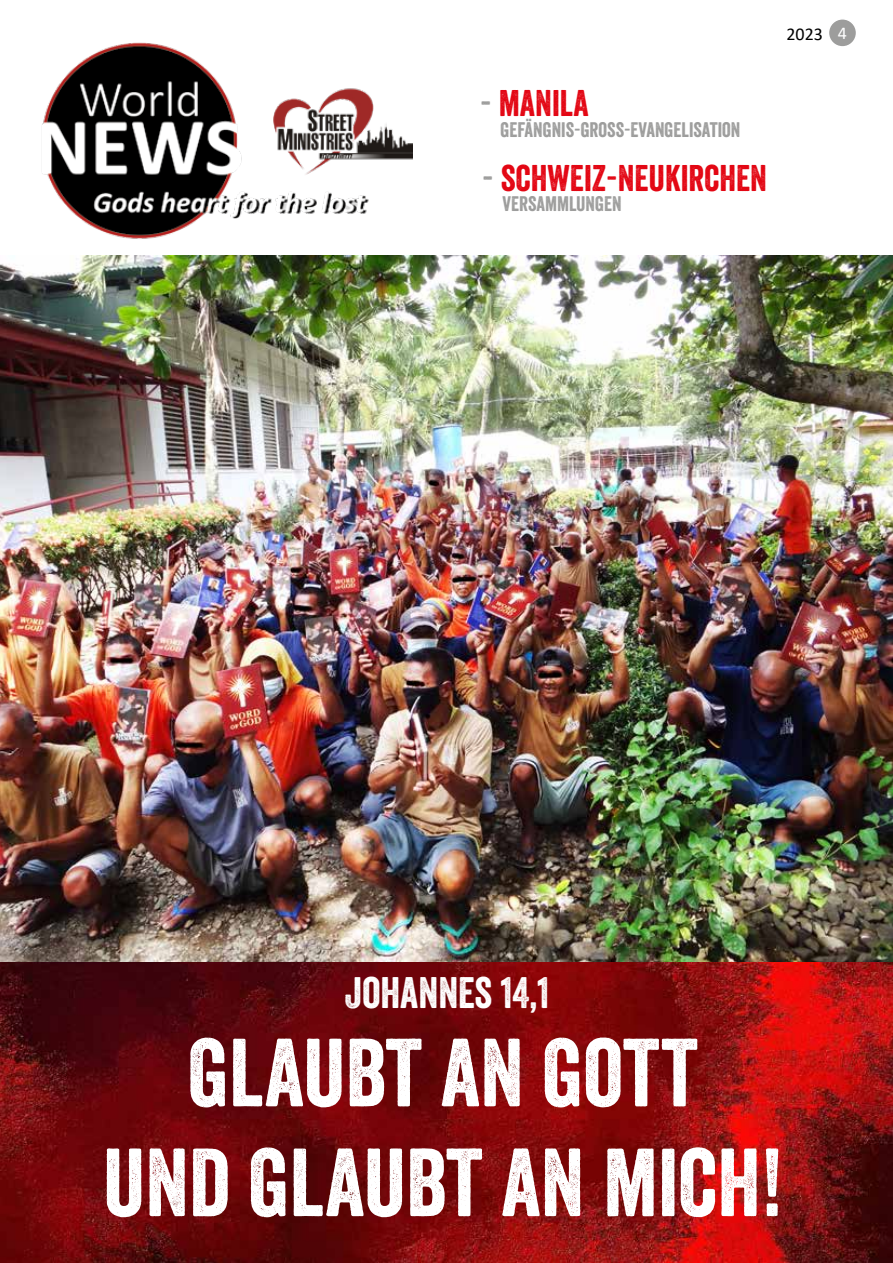
<style>
.page{position:relative;width:893px;height:1263px;background:#fff}
.page>*{position:absolute;margin:0;border:0;box-sizing:border-box;transform-origin:0 0}
.t1{font:93.45px/109.8px "Veneer";color:#fff;text-align:center}
.t2{font:42.75px "Veneer";color:#fff}
.t3{font:36px "Veneer";color:#e30613}
.t4{font:20.4px "Veneer";color:#9d9d9c}
.t5{font:18px "Calibri";color:#000}
.t6{font:18px "Calibri";color:#fff}
.s1{color:#9d9d9c}
</style>
<div class="page">
<img style="left:0;top:961px;width:893px;height:302px">
<div style="left:828px;top:19px;width:28px;height:28px;background:#9d9d9c;border-radius:50%"></div>
<div style="left:828px;top:18px;width:29px;height:30px;border:2px solid #fff;border-radius:50%"></div>
<img style="left:372px;top:100px;width:40px;height:60px">
<img style="left:42px;top:42px;width:330px;height:197px">
<img style="left:0;top:256px;width:893px;height:705px">
<h3 class="t3" style="left:480px;top:82px;width:110px"><span class="s1">-</span> MANILA</h3>
<p class="t4" style="left:500px;top:117px;width:241px">GEFÄNGNIS-GROSS-EVANGELISATION</p>
<h3 class="t3" style="left:482px;top:156px;width:287px"><span class="s1">-</span> SCHWEIZ-NEUKIRCHEN</h3>
<p class="t4" style="left:502px;top:192px;width:121px">VERSAMMLUNGEN</p>
<p class="t5" style="left:786px;top:21px;width:38px">2023</p>
<p class="t6" style="left:838px;top:20px;width:11px">4</p>
<h2 class="t2" style="left:344px;top:966px;width:206px">JOHANNES 14,1</h2>
<h1 class="t1" style="left:103px;top:1017px;width:682px">GLAUBT AN GOTT<br>UND GLAUBT AN MICH!</h1>
</div>
